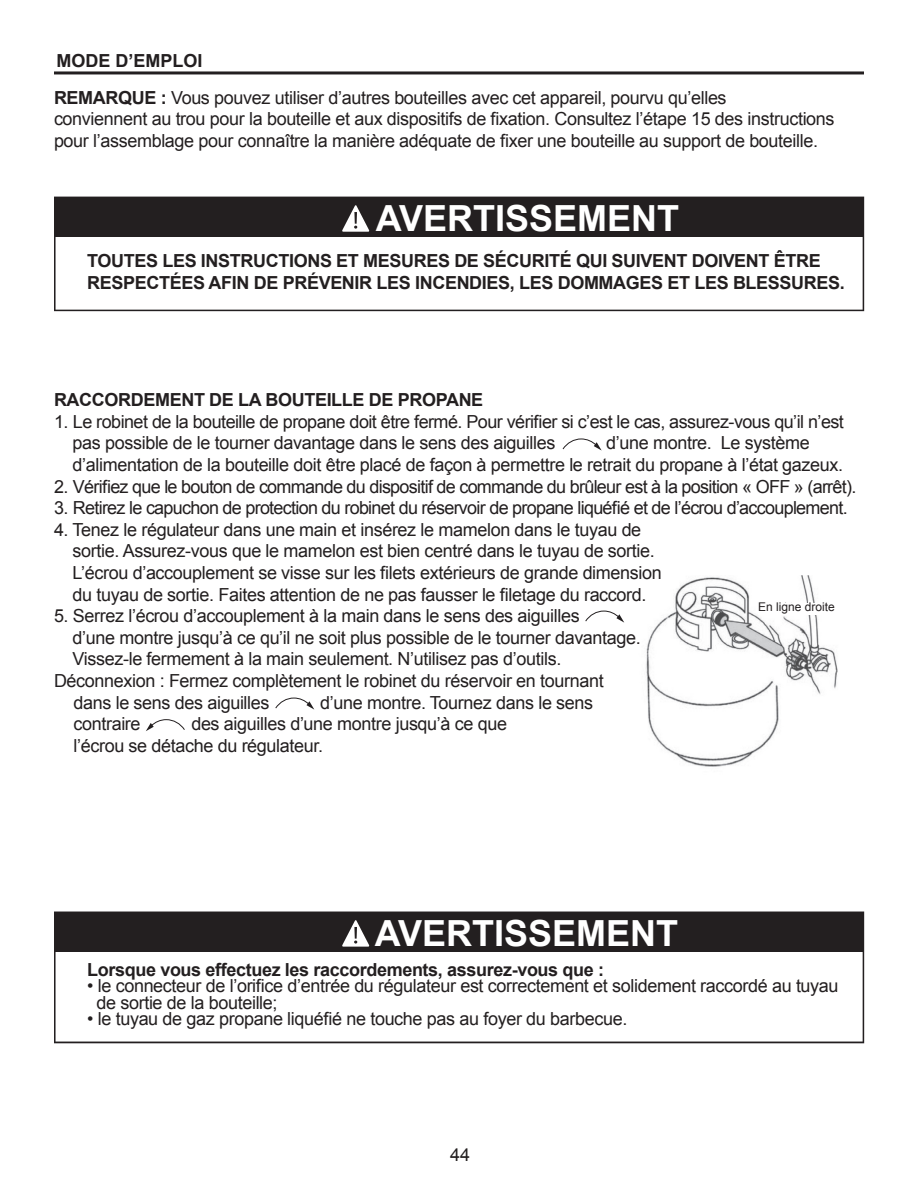
<style>
.page{position:relative;width:918px;height:1188px;background:#fff}
.page>*{position:absolute;margin:0;border:0;box-sizing:border-box;transform-origin:0 0}
.t1{font:700 36px "Arial";color:#fff}
.t2{font:18px/21.6px "Arial";letter-spacing:-.02em;color:#231f20}
.t3{font:700 18px "Arial";letter-spacing:-.02em;color:#231f20}
.t4{font:18px "Arial";letter-spacing:-.04em;color:#231f20}
.t5{font:700 18px "Arial";color:#231f20}
.t6{font:12px "Arial";color:#231f20}
.s1{font-weight:700}
</style>
<div class="page">
<img style="left:646px;top:576px;width:192px;height:191px">
<hr style="left:54px;top:71px;width:810px;height:3px;background:#231f20">
<svg style="left:54px;top:912px;width:810px;height:131px"></svg>
<div style="left:55px;top:912px;width:808px;height:40px;background:#231f20"></div>
<svg style="left:342px;top:920px;width:27px;height:27px"></svg>
<svg style="left:146px;top:719px;width:39px;height:12px"></svg>
<svg style="left:275px;top:697px;width:39px;height:13px"></svg>
<svg style="left:562px;top:438px;width:40px;height:13px"></svg>
<svg style="left:585px;top:610px;width:39px;height:13px"></svg>
<svg style="left:54px;top:197px;width:810px;height:114px"></svg>
<div style="left:55px;top:197px;width:808px;height:40px;background:#231f20"></div>
<svg style="left:342px;top:205px;width:27px;height:27px"></svg>
<svg style="left:756px;top:598px;width:82px;height:20px"></svg>
<p class="t5" style="left:57px;top:49px;width:148px">MODE D’EMPLOI</p>
<p class="t2" style="left:54px;top:87px;width:674px"><span class="s1">REMARQUE :</span> Vous pouvez utiliser d’autres bouteilles avec cet appareil, pourvu qu’elles</p>
<p class="t2" style="left:54px;top:108px;width:782px">conviennent au trou pour la bouteille et aux dispositifs de fixation. Consultez l’étape 15 des instructions pour l’assemblage pour connaître la manière adéquate de fixer une bouteille au support de bouteille.</p>
<p class="t1" style="left:376px;top:195px;width:305px">AVERTISSEMENT</p>
<p class="t3" style="left:87px;top:249px;width:735px">TOUTES LES INSTRUCTIONS ET MESURES DE SÉCURITÉ QUI SUIVENT DOIVENT ÊTRE</p>
<p class="t3" style="left:87px;top:270px;width:759px">RESPECTÉES AFIN DE PRÉVENIR LES INCENDIES, LES DOMMAGES ET LES BLESSURES.</p>
<p class="t3" style="left:54px;top:388px;width:431px">RACCORDEMENT DE LA BOUTEILLE DE PROPANE</p>
<p class="t2" style="left:54px;top:411px;width:791px">1. Le robinet de la bouteille de propane doit être fermé. Pour vérifier si c’est le cas, assurez-vous qu’il n’est</p>
<p class="t2" style="left:73px;top:432px;width:484px">pas possible de le tourner davantage dans le sens des aiguilles</p>
<p class="t2" style="left:606px;top:432px;width:205px">d’une montre. Le système</p>
<p class="t2" style="left:73px;top:454px;width:772px">d’alimentation de la bouteille doit être placé de façon à permettre le retrait du propane à l’état gazeux.</p>
<p class="t4" style="left:54px;top:475px;width:804px">2. Vérifiez que le bouton de commande du dispositif de commande du brûleur est à la position « OFF » (arrêt).</p>
<p class="t4" style="left:54px;top:496px;width:795px">3. Retirez le capuchon de protection du robinet du réservoir de propane liquéfié et de l’écrou d’accouplement.</p>
<p class="t2" style="left:54px;top:519px;width:589px">4. Tenez le régulateur dans une main et insérez le mamelon dans le tuyau de</p>
<p class="t2" style="left:73px;top:540px;width:584px">sortie. Assurez-vous que le mamelon est bien centré dans le tuyau de sortie.</p>
<p class="t2" style="left:73px;top:562px;width:591px">L’écrou d’accouplement se visse sur les filets extérieurs de grande dimension</p>
<p class="t2" style="left:73px;top:584px;width:575px">du tuyau de sortie. Faites attention de ne pas fausser le filetage du raccord.</p>
<p class="t2" style="left:54px;top:605px;width:527px">5. Serrez l’écrou d’accouplement à la main dans le sens des aiguilles</p>
<p class="t2" style="left:73px;top:627px;width:570px">d’une montre jusqu’à ce qu’il ne soit plus possible de le tourner davantage.</p>
<p class="t2" style="left:73px;top:648px;width:490px">Vissez-le fermement à la main seulement. N’utilisez pas d’outils.</p>
<p class="t2" style="left:54px;top:670px;width:551px">Déconnexion : Fermez complètement le robinet du réservoir en tournant</p>
<p class="t2" style="left:73px;top:692px;width:198px">dans le sens des aiguilles</p>
<p class="t2" style="left:320px;top:692px;width:274px">d’une montre. Tournez dans le sens</p>
<p class="t2" style="left:73px;top:713px;width:69px">contraire</p>
<p class="t2" style="left:191px;top:713px;width:317px">des aiguilles d’une montre jusqu’à ce que</p>
<p class="t2" style="left:73px;top:735px;width:251px">l’écrou se détache du régulateur.</p>
<p class="t6" style="left:758px;top:599px;width:78px">En ligne droite</p>
<p class="t1" style="left:375px;top:910px;width:305px">AVERTISSEMENT</p>
<p class="t3" style="left:87px;top:957px;width:518px">Lorsque vous effectuez les raccordements, assurez-vous que :</p>
<p class="t2" style="left:87px;top:975px;width:753px">• le connecteur de l’orifice d’entrée du régulateur est correctement et solidement raccordé au tuyau</p>
<p class="t2" style="left:97px;top:992px;width:183px">de sortie de la bouteille;</p>
<p class="t2" style="left:87px;top:1008px;width:542px">• le tuyau de gaz propane liquéfié ne touche pas au foyer du barbecue.</p>
<p class="t2" style="left:450px;top:1144px;width:22px">44</p>
</div>
